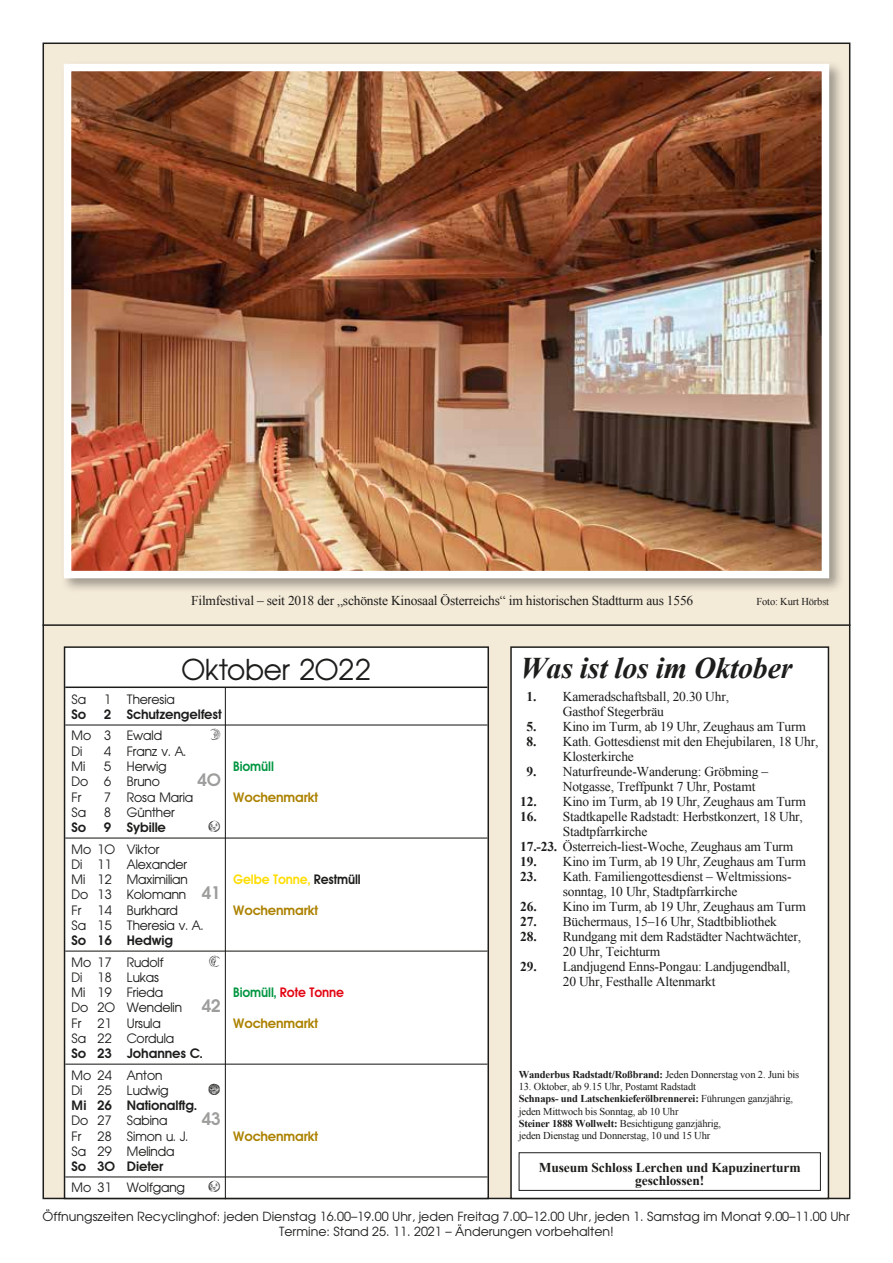
<style>
.page{position:relative;width:893px;height:1263px;background:#fff}
.page>*{position:absolute;margin:0;border:0;box-sizing:border-box;transform-origin:0 0}
.t1{font:italic 700 30px "Times New Roman";letter-spacing:-.01em;color:#1d1d1b}
.t2{font:30px "Avant Garde BQ";letter-spacing:-.005em;color:#1d1d1b}
.t3{font:600 18px "Avant Garde BQ";color:#9d9d9c}
.t4{font:13.5px/15px "Times New Roman";letter-spacing:-.015em;color:#1d1d1b}
.t5{font:13.5px/15.3px "Avant Garde BQ";letter-spacing:-.01em;color:#1d1d1b}
.t6{font:600 13.5px "Avant Garde BQ";letter-spacing:-.01em;color:#1d1d1b}
.t7{font:700 13.5px/13.5px "Times New Roman";letter-spacing:-.01em;color:#1d1d1b;text-align:center}
.t8{font:600 13.5px "Avant Garde BQ";letter-spacing:-.01em;color:#ac8200}
.t9{font:600 13.5px "Avant Garde BQ";letter-spacing:-.01em;color:#fd0;scale:.94 1}
.t10{font:600 13.5px "Avant Garde BQ";letter-spacing:-.01em;color:#e30613;scale:.94 1}
.t11{font:600 13.5px "Avant Garde BQ";letter-spacing:-.01em;color:#009641;scale:.94 1}
.t12{font:12.6px/15.5px "Avant Garde";color:#1d1d1b;text-align:center}
.t13{font:10.5px/12px "Times New Roman";letter-spacing:-.015em;color:#1d1d1b}
.t14{font:700 10.5px "Times New Roman";letter-spacing:-.015em;color:#1d1d1b}
.s1{color:#1d1d1b}
.s2{font-weight:600;font-size:18px;color:#9d9d9c}
.s3{color:#009641}
.s4{font-weight:700}
.s5{font-weight:400}
</style>
<div class="page">
<div style="left:43px;top:43px;width:807px;height:1156px;background:#f4ead8;border:2px solid #1d1d1b"></div>
<div style="left:511px;top:647px;width:317px;height:551px;background:#fff"></div>
<div style="left:510px;top:646px;width:319px;height:553px;border:2px solid #1d1d1b"></div>
<hr style="left:43px;top:624px;width:807px;height:2px;background:#1d1d1b">
<div style="left:65px;top:647px;width:423px;height:551px;background:#fff"></div>
<hr style="left:65px;top:686px;width:422px;height:2px;background:#1d1d1b">
<hr style="left:65px;top:724px;width:422px;height:1px;background:#1d1d1b">
<hr style="left:65px;top:837px;width:422px;height:1px;background:#1d1d1b">
<hr style="left:65px;top:950px;width:422px;height:2px;background:#1d1d1b">
<hr style="left:65px;top:1063px;width:422px;height:2px;background:#1d1d1b">
<hr style="left:65px;top:1176px;width:422px;height:1px;background:#1d1d1b">
<div style="left:64px;top:646px;width:425px;height:553px;border:2px solid #1d1d1b"></div>
<hr style="left:225px;top:687px;width:1px;height:512px;background:#1d1d1b">
<div style="left:61px;top:61px;width:783px;height:532px;background:#1d1d1b;opacity:.4"></div>
<img style="left:73px;top:73px;width:747px;height:496px">
<div style="left:64px;top:64px;width:765px;height:514px;border:8px solid #fff"></div>
<div style="left:519px;top:1152px;width:302px;height:39px;border:1px solid #1d1d1b"></div>
<p class="t4" style="left:191px;top:592px;width:504px">Filmfestival – seit 2018 der „schönste Kinosaal Österreichs“ im historischen Stadtturm aus 1556</p>
<p class="t13" style="left:756px;top:595px;width:74px">Foto: Kurt Hörbst</p>
<h1 class="t2" style="left:181px;top:653px;width:191px">Oktober 2022</h1>
<p class="t5" style="left:72px;top:692px;width:16px">Sa</p>
<p class="t5" style="left:104px;top:692px;width:73px">1 Theresia</p>
<p class="t6" style="left:72px;top:706px;width:16px">So</p>
<p class="t6" style="left:104px;top:706px;width:119px">2 Schutzengelfest</p>
<p class="t5" style="left:72px;top:729px;width:92px">Mo 3 Ewald<br>Di</p>
<p class="t5" style="left:104px;top:744px;width:84px">4 Franz v. A.</p>
<p class="t5" style="left:72px;top:759px;width:15px">Mi</p>
<p class="t5" style="left:104px;top:759px;width:64px">5 Herwig</p>
<p class="t11" style="left:233px;top:758px;width:45px">Biomüll</p>
<p class="t5" style="left:72px;top:774px;width:90px">Do 6 Bruno</p>
<h2 class="t3" style="left:197px;top:769px;width:25px">40</h2>
<p class="t5" style="left:72px;top:790px;width:11px">Fr</p>
<p class="t5" style="left:104px;top:790px;width:91px">7 Rosa Maria</p>
<p class="t8" style="left:233px;top:789px;width:86px">Wochenmarkt</p>
<p class="t5" style="left:72px;top:805px;width:16px">Sa</p>
<p class="t5" style="left:104px;top:805px;width:73px">8 Günther</p>
<p class="t6" style="left:72px;top:819px;width:16px">So</p>
<p class="t6" style="left:104px;top:819px;width:64px">9 Sybille</p>
<p class="t5" style="left:72px;top:842px;width:118px">Mo 10 Viktor<br>Di 11 Alexander<br>Mi 12 Maximilian</p>
<p class="t9" style="left:233px;top:871px;width:137px">Gelbe Tonne, <span class="s1">Restmüll</span></p>
<p class="t5" style="left:72px;top:887px;width:151px">Do 13 Kolomann <span class="s2">41<br></span>Fr 14 Burkhard</p>
<p class="t8" style="left:233px;top:902px;width:86px">Wochenmarkt</p>
<p class="t5" style="left:72px;top:918px;width:133px">Sa 15 Theresia v. A.</p>
<p class="t6" style="left:72px;top:932px;width:103px">So 16 Hedwig</p>
<p class="t5" style="left:72px;top:955px;width:94px">Mo 17 Rudolf<br>Di 18 Lukas<br>Mi 19 Frieda</p>
<p class="t5" style="left:72px;top:1000px;width:151px">Do 20 Wendelin <span class="s2">42<br></span>Fr 21 Ursula</p>
<p class="t10" style="left:233px;top:984px;width:119px"><span class="s3">Biomüll,</span> Rote Tonne</p>
<p class="t8" style="left:233px;top:1015px;width:86px">Wochenmarkt</p>
<p class="t5" style="left:72px;top:1031px;width:104px">Sa 22 Cordula</p>
<p class="t6" style="left:72px;top:1045px;width:132px">So 23 Johannes C.</p>
<p class="t5" style="left:72px;top:1068px;width:99px">Mo 24 Anton<br>Di 25 Ludwig</p>
<p class="t6" style="left:72px;top:1097px;width:127px">Mi 26 Nationalftg.</p>
<p class="t5" style="left:72px;top:1113px;width:97px">Do 27 Sabina</p>
<h2 class="t3" style="left:201px;top:1108px;width:21px">43</h2>
<p class="t5" style="left:72px;top:1129px;width:118px">Fr 28 Simon u. J.</p>
<p class="t8" style="left:233px;top:1128px;width:86px">Wochenmarkt</p>
<p class="t5" style="left:72px;top:1144px;width:104px">Sa 29 Melinda</p>
<p class="t6" style="left:72px;top:1158px;width:93px">So 30 Dieter</p>
<p class="t5" style="left:72px;top:1180px;width:115px">Mo 31 Wolfgang</p>
<h1 class="t1" style="left:520px;top:647px;width:274px">Was ist los im Oktober</h1>
<p class="t4" style="left:563px;top:689px;width:168px;text-indent:-36px"><span class="s4">1.</span> Kameradschaftsball, 20.30 Uhr,<br>Gasthof Stegerbräu</p>
<p class="t4" style="left:527px;top:719px;width:281px"><span class="s4">5.</span> Kino im Turm, ab 19 Uhr, Zeughaus am Turm</p>
<p class="t4" style="left:563px;top:734px;width:257px;text-indent:-36px"><span class="s4">8.</span> Kath. Gottesdienst mit den Ehejubilaren, 18 Uhr,<br>Klosterkirche</p>
<p class="t4" style="left:563px;top:764px;width:207px;text-indent:-36px"><span class="s4">9.</span> Naturfreunde-Wanderung: Gröbming –<br>Notgasse, Treffpunkt 7 Uhr, Postamt</p>
<p class="t4" style="left:520px;top:794px;width:287px"><span class="s4">12.</span> Kino im Turm, ab 19 Uhr, Zeughaus am Turm</p>
<p class="t4" style="left:520px;top:809px;width:284px"><span class="s4">16.</span> Stadtkapelle Radstadt: Herbstkonzert, 18 Uhr,</p>
<p class="t4" style="left:563px;top:824px;width:86px">Stadtpfarrkirche</p>
<p class="t4" style="left:520px;top:839px;width:275px"><span class="s4">17.-23.</span> Österreich-liest-Woche, Zeughaus am Turm</p>
<p class="t4" style="left:520px;top:854px;width:287px"><span class="s4">19.</span> Kino im Turm, ab 19 Uhr, Zeughaus am Turm</p>
<p class="t4" style="left:563px;top:869px;width:230px;text-indent:-43px"><span class="s4">23.</span> Kath. Familiengottesdienst – Weltmissions&shy;sonntag, 10 Uhr, Stadtpfarrkirche</p>
<p class="t4" style="left:520px;top:899px;width:287px"><span class="s4">26.</span> Kino im Turm, ab 19 Uhr, Zeughaus am Turm</p>
<p class="t4" style="left:520px;top:914px;width:258px"><span class="s4">27.</span> Büchermaus, 15–16 Uhr, Stadtbibliothek</p>
<p class="t4" style="left:563px;top:929px;width:240px;text-indent:-43px"><span class="s4">28.</span> Rundgang mit dem Radstädter Nachtwächter,<br>20 Uhr, Teichturm</p>
<p class="t4" style="left:563px;top:959px;width:229px;text-indent:-43px"><span class="s4">29.</span> Landjugend Enns-Pongau: Landjugendball,<br>20 Uhr, Festhalle Altenmarkt</p>
<p class="t14" style="left:519px;top:1068px;width:282px">Wanderbus Radstadt/Roßbrand: <span class="s5">Jeden Donnerstag von 2. Juni bis</span></p>
<p class="t13" style="left:519px;top:1081px;width:276px">13. Oktober, ab 9.15 Uhr, Postamt Radstadt<br><span class="s4">Schnaps- und Latschenkieferölbrennerei:</span> Führungen ganzjährig, jeden Mittwoch bis Sonntag, ab 10 Uhr<br><span class="s4">Steiner 1888 Wollwelt:</span> Besichtigung ganzjährig,<br>jeden Dienstag und Donnerstag, 10 und 15 Uhr</p>
<p class="t7" style="left:539px;top:1160px;width:263px">Museum Schloss Lerchen und Kapuzinerturm geschlossen!</p>
<p class="t12" style="left:43px;top:1208px;width:809px">Öffnungszeiten Recyclinghof: jeden Dienstag 16.00–19.00 Uhr, jeden Freitag 7.00–12.00 Uhr, jeden 1. Samstag im Monat 9.00–11.00 Uhr<br>Termine: Stand 25. 11. 2021 – Änderungen vorbehalten!</p>
</div>
